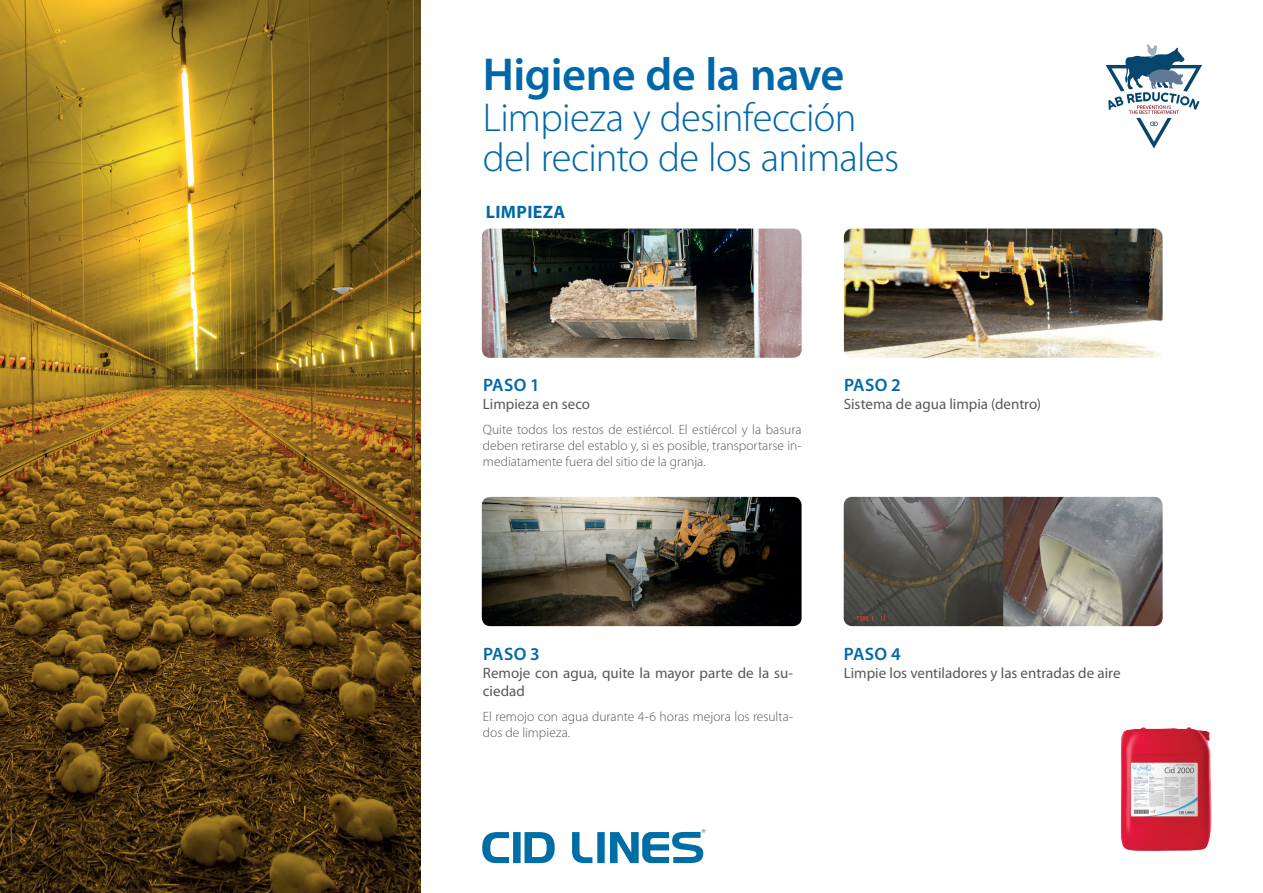
<style>
.page{position:relative;width:1263px;height:893px;background:#fff}
.page>*{position:absolute;margin:0;border:0;box-sizing:border-box;transform-origin:0 0}
.t1{font:600 46.35px "Myriad Pro";letter-spacing:-.01em;color:#0068a9}
.t2{font:300 40.5px/40.5px "Myriad Pro";letter-spacing:-.02em;color:#0068a9}
.t3{font:600 18px "Myriad Pro";letter-spacing:.02em;color:#0068a9}
.t4{font:700 18px "Myriad Pro";letter-spacing:.02em;color:#0068a9}
.t5{font:15px/18px "Myriad Pro";color:#57585a}
.t6{font:300 13.5px/16.2px "Myriad Pro";color:#57585a;text-align:justify}
</style>
<div class="page">
<img style="left:0;top:0;width:421px;height:893px">
<svg style="left:482px;top:832px;width:73px;height:31px"></svg>
<svg style="left:572px;top:829px;width:133px;height:34px"></svg>
<svg style="left:1106px;top:44px;width:96px;height:105px"></svg>
<img style="left:482px;top:229px;width:319px;height:129px">
<img style="left:844px;top:229px;width:318px;height:129px">
<img style="left:482px;top:497px;width:319px;height:129px">
<img style="left:844px;top:497px;width:159px;height:129px">
<img style="left:1003px;top:497px;width:159px;height:129px">
<img style="left:1121px;top:727px;width:90px;height:124px">
<h1 class="t1" style="left:483px;top:45px;width:363px">Higiene de la nave</h1>
<h2 class="t2" style="left:483px;top:98px;width:418px">Limpieza y desinfección del recinto de los animales</h2>
<h3 class="t4" style="left:486px;top:202px;width:81px">LIMPIEZA</h3>
<h3 class="t3" style="left:483px;top:374px;width:58px">PASO 1</h3>
<p class="t5" style="left:483px;top:395px;width:109px">Limpieza en seco</p>
<p class="t6" style="left:483px;top:421px;width:320px">Quite todos los restos de estiércol. El estiércol y la basura deben retirarse del establo y, si es posible, transportarse in&shy;mediatamente fuera del sitio de la granja.</p>
<h3 class="t3" style="left:844px;top:374px;width:58px">PASO 2</h3>
<p class="t5" style="left:844px;top:395px;width:199px">Sistema de agua limpia (dentro)</p>
<h3 class="t3" style="left:483px;top:643px;width:58px">PASO 3</h3>
<p class="t5" style="left:483px;top:664px;width:312px">Remoje con agua, quite la mayor parte de la su&shy;ciedad</p>
<p class="t6" style="left:483px;top:708px;width:312px">El remojo con agua durante 4-6 horas mejora los resulta&shy;dos de limpieza.</p>
<h3 class="t3" style="left:844px;top:643px;width:58px">PASO 4</h3>
<p class="t5" style="left:844px;top:664px;width:278px">Limpie los ventiladores y las entradas de aire</p>
</div>
